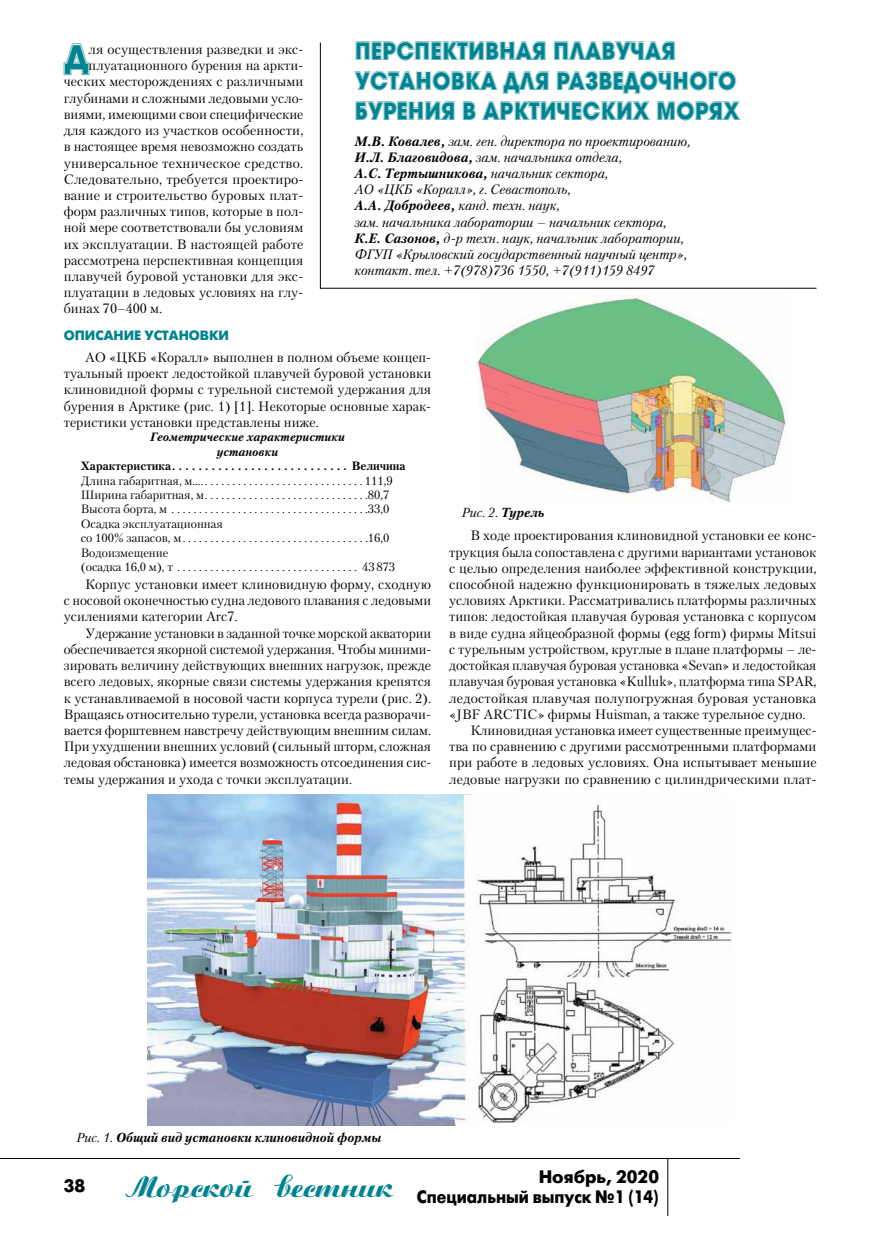
<style>
.page{position:relative;width:893px;height:1234px;background:#fff}
.page>*{position:absolute;margin:0;border:0;box-sizing:border-box;transform-origin:0 0}
.t1{font:800 36px "a Avante Titul Gr";color:#008390}
.t2{font:800 25.5px/30px "a Avante Titul Gr";letter-spacing:-.03em;color:#008390;scale:.92 1}
.t3{font:700 18px/19.5px "Futuris C";color:#000;text-align:right}
.t4{font:13.5px/16.2px "Petersburg C";color:#000;text-align:justify}
.t5{font:italic 13.5px/16.2px "Petersburg C";color:#000}
.t6{font:700 13.5px "Futuris C";color:#008390}
.t7{font:italic 700 13.05px "Petersburg C";color:#000}
.t8{font:italic 13.05px "Petersburg C";color:#000}
.t9{font:12px/14.4px "Petersburg C";color:#000}
.t10{font:700 12px "Petersburg C";color:#000}
.t11{font:italic 700 12px/14.4px "Petersburg C";color:#000;text-align:center}
.s1{font-weight:700}
.s2{font-weight:400}
</style>
<div class="page">
<hr style="left:0;top:1157px;width:740px;height:1px;background:#000">
<hr style="left:667px;top:1158px;width:1px;height:57px;background:#000">
<hr style="left:320px;top:43px;width:1px;height:246px;background:#000">
<hr style="left:320px;top:288px;width:496px;height:1px;background:#000">
<img style="left:148px;top:794px;width:584px;height:331px">
<img style="left:477px;top:296px;width:311px;height:206px">
<h2 class="t2" style="left:354px;top:37px;width:421px">ПЕРСПЕКТИВНАЯ ПЛАВУЧАЯ<br>УСТАНОВКА ДЛЯ РАЗВЕДОЧНОГО<br>БУРЕНИЯ В АРКТИЧЕСКИХ МОРЯХ</h2>
<p class="t5" style="left:354px;top:133px;width:337px"><span class="s1">М.В. Ковалев,</span> зам. ген. директора по проектированию, <span class="s1">И.Л. Благовидова,</span> зам. начальника отдела,<br><span class="s1">А.С. Тертышникова,</span> начальник сектора,<br>АО «ЦКБ «Коралл», г. Севастополь,<br><span class="s1">А.А. Добродеев,</span> канд. техн. наук,<br>зам. начальника лаборатории – начальник сектора, <span class="s1">К.Е. Сазонов,</span> д-р техн. наук, начальник лаборатории, ФГУП «Крыловский государственный научный центр», контакт. тел. +7(978)736 1550, +7(911)159 8497</p>
<h1 class="t1" style="left:64px;top:38px;width:27px">Д</h1>
<p class="t4" style="left:89px;top:41px;width:216px">ля осуществления разведки и экс-</p>
<p class="t4" style="left:89px;top:57px;width:216px">плуатационного бурения на аркти-</p>
<p class="t4" style="left:64px;top:73px;width:241px">ческих месторождениях с различными</p>
<p class="t4" style="left:64px;top:90px;width:241px">глубинами и сложными ледовыми усло-</p>
<p class="t4" style="left:64px;top:106px;width:241px">виями, имеющими свои специфические</p>
<p class="t4" style="left:64px;top:122px;width:241px">для каждого из участков особенности,</p>
<p class="t4" style="left:64px;top:138px;width:241px">в настоящее время невозможно создать</p>
<p class="t4" style="left:64px;top:154px;width:241px">универсальное техническое средство.</p>
<p class="t4" style="left:64px;top:171px;width:241px">Следовательно, требуется проектиро-</p>
<p class="t4" style="left:64px;top:187px;width:241px">вание и строительство буровых плат-</p>
<p class="t4" style="left:64px;top:203px;width:241px">форм различных типов, которые в пол-</p>
<p class="t4" style="left:64px;top:219px;width:241px">ной мере соответствовали бы условиям</p>
<p class="t4" style="left:64px;top:235px;width:241px">их эксплуатации. В настоящей работе</p>
<p class="t4" style="left:64px;top:252px;width:241px">рассмотрена перспективная концепция</p>
<p class="t4" style="left:64px;top:268px;width:241px">плавучей буровой установки для экс-</p>
<p class="t4" style="left:64px;top:284px;width:241px">плуатации в ледовых условиях на глу-</p>
<p class="t4" style="left:64px;top:300px;width:100px">бинах 70–400 м.</p>
<p class="t6" style="left:64px;top:327px;width:22px">Описание</p>
<p class="t6" style="left:144px;top:327px;width:11px">установки</p>
<p class="t4" style="left:64px;top:349px;width:369px;text-indent:21px">АО «ЦКБ «Коралл» выполнен в полном объеме концеп&shy;туальный проект ледостойкой плавучей буровой установки клиновидной формы с турельной системой удержания для бурения в Арктике (рис. 1) [1]. Некоторые основные харак&shy;теристики установки представлены ниже.</p>
<p class="t11" style="left:150px;top:429px;width:196px">Геометрические характеристики установки</p>
<p class="t10" style="left:81px;top:458px;width:326px">Характеристика ........................... Величина</p>
<p class="t9" style="left:81px;top:473px;width:128px">Длина габаритная, м…. ............................</p>
<p class="t9" style="left:365px;top:473px;width:29px">111,9</p>
<p class="t9" style="left:81px;top:487px;width:128px">Ширина габаритная, м .............................</p>
<p class="t9" style="left:368px;top:487px;width:23px">80,7</p>
<p class="t9" style="left:81px;top:501px;width:91px">Высота борта, м ....................................</p>
<p class="t9" style="left:368px;top:501px;width:23px">33,0</p>
<p class="t9" style="left:81px;top:516px;width:144px">Осадка эксплуатационная со 100% запасов, м .................................</p>
<p class="t8" style="left:462px;top:505px;width:84px">Рис. 2. <span class="s1">Турель</span></p>
<p class="t4" style="left:470px;top:527px;width:348px">В ходе проектирования клиновидной установки ее конс-</p>
<p class="t4" style="left:449px;top:543px;width:369px">трукция была сопоставлена с другими вариантами установок</p>
<p class="t4" style="left:449px;top:559px;width:369px">с целью определения наиболее эффективной конструкции,</p>
<p class="t4" style="left:449px;top:576px;width:369px">способной надежно функционировать в тяжелых ледовых</p>
<p class="t4" style="left:449px;top:592px;width:369px">условиях Арктики. Рассматривались платформы различных</p>
<p class="t4" style="left:449px;top:608px;width:369px">типов: ледостойкая плавучая буровая установка с корпусом</p>
<p class="t4" style="left:449px;top:624px;width:369px">в виде судна яйцеобразной формы (egg form) фирмы Mitsui</p>
<p class="t4" style="left:449px;top:640px;width:369px">с турельным устройством, круглые в плане платформы – ле-</p>
<p class="t4" style="left:449px;top:657px;width:369px">достойкая плавучая буровая установка «Sevan» и ледостойкая</p>
<p class="t4" style="left:449px;top:673px;width:369px">плавучая буровая установка «Kulluk», платформа типа SPAR,</p>
<p class="t4" style="left:449px;top:689px;width:369px">ледостойкая плавучая полупогружная буровая установка</p>
<p class="t4" style="left:449px;top:705px;width:358px">«JBF ARCTIC» фирмы Huisman, а также турельное судно.</p>
<p class="t4" style="left:470px;top:721px;width:348px">Клиновидная установка имеет существенные преимущес-</p>
<p class="t4" style="left:449px;top:738px;width:369px">тва по сравнению с другими рассмотренными платформами</p>
<p class="t4" style="left:449px;top:754px;width:369px">при работе в ледовых условиях. Она испытывает меньшие</p>
<p class="t4" style="left:449px;top:770px;width:369px">ледовые нагрузки по сравнению с цилиндрическими плат-</p>
<p class="t9" style="left:368px;top:530px;width:23px">16,0</p>
<p class="t9" style="left:81px;top:545px;width:96px">Водоизмещение (осадка 16,0 м), т ..................................</p>
<p class="t9" style="left:362px;top:559px;width:35px">43873</p>
<p class="t4" style="left:64px;top:576px;width:369px;text-indent:21px">Корпус установки имеет клиновидную форму, сходную с носовой оконечностью судна ледового плавания с ледовыми усилениями категории Arc7.</p>
<p class="t4" style="left:64px;top:624px;width:369px;text-indent:21px">Удержание установки в заданной точке морской акватории обеспечивается якорной системой удержания. Чтобы миними&shy;зировать величину действующих внешних нагрузок, прежде всего ледовых, якорные связи системы удержания крепятся к устанавливаемой в носовой части корпуса турели (рис. 2).<br>Вращаясь относительно турели, установка всегда разворачи&shy;вается форштевнем навстречу действующим внешним силам.<br>При ухудшении внешних условий (сильный шторм, сложная ледовая обстановка) имеется возможность отсоединения сис&shy;темы удержания и ухода с точки эксплуатации.</p>
<p class="t7" style="left:77px;top:1129px;width:306px"><span class="s2">Рис. 1.</span> Общий вид установки клиновидной формы</p>
<h3 class="t3" style="left:64px;top:1176px;width:23px">38</h3>
<h3 class="t3" style="left:126px;top:1167px;width:535px">Ноябрь, 2020<br><sup>Морской</sup> <sup>вестник</sup> Специальный выпуск №1 (14)</h3>
</div>
